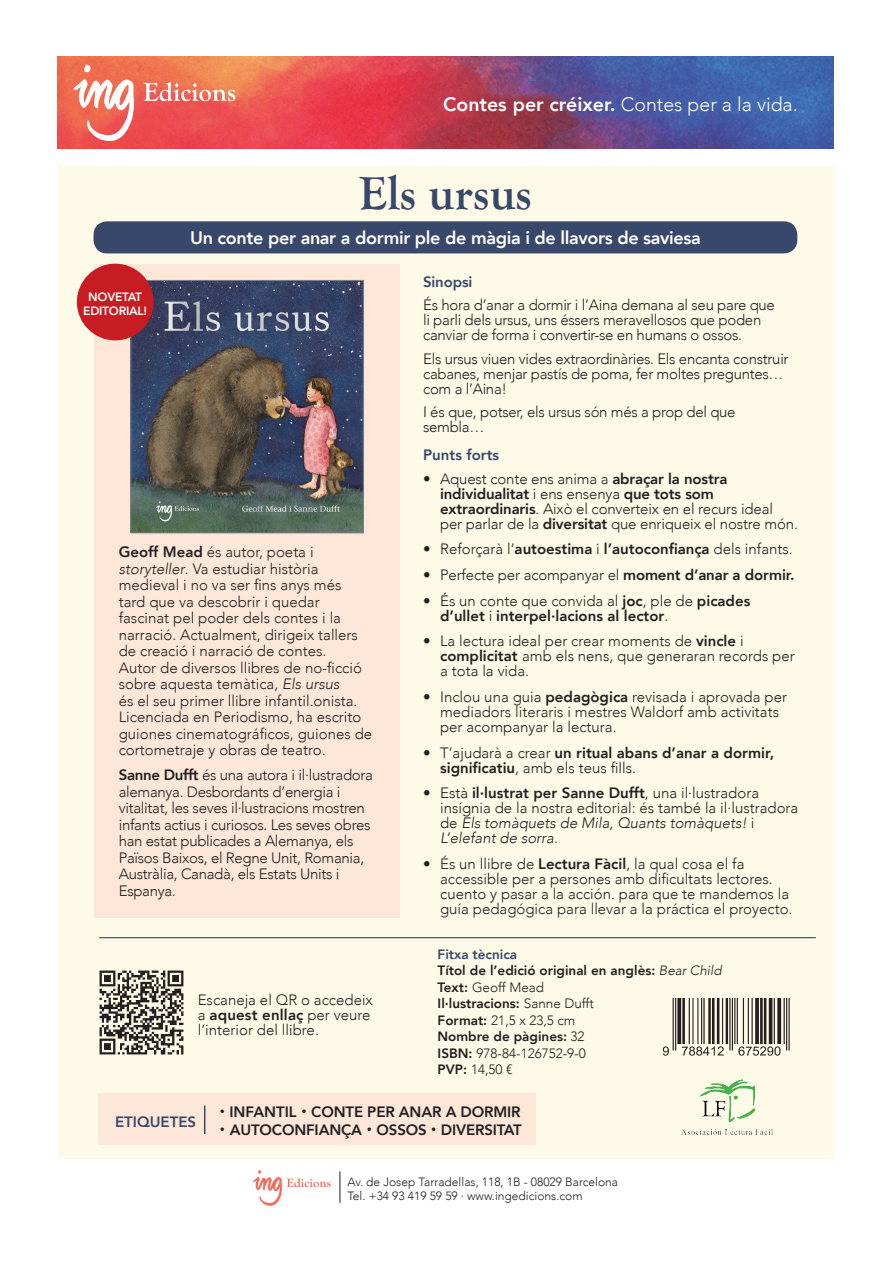
<style>
.page{position:relative;width:893px;height:1263px;background:#fff}
.page>*{position:absolute;margin:0;border:0;box-sizing:border-box;transform-origin:0 0}
.t1{font:700 48px "Goudy Old Style T";color:#38486b}
.t2{font:800 19.5px "Avenir";color:#fff}
.t3{font:800 18px "Avenir";letter-spacing:-.02em;color:#fff}
.t4{font:300 15px/15px "Avenir";color:#231f20}
.t5{font:300 15px/16.5px "Avenir";letter-spacing:-.02em;color:#231f20}
.t6{font:800 15px/15px "Avenir";color:#231f20}
.t7{font:800 15px "Avenir";color:#38486b}
.t8{font:800 13.5px "Avenir";color:#231f20}
.t9{font:300 13.5px "Avenir";color:#231f20}
.t10{font:800 13.5px "Avenir";color:#38486b}
.t11{font:300 12px "Avenir";color:#231f20}
.t12{font:800 12px/13.5px "Avenir";letter-spacing:-.02em;color:#fff;text-align:center}
.s1{font-weight:300}
.s2{font-weight:800}
.s3{font-style:italic}
.s4{font-weight:300;font-style:italic}
.s5{font-family:"Comfortaa";font-weight:400}
</style>
<div class="page">
<div style="left:58px;top:166px;width:776px;height:993px;background:#fefae8"></div>
<div style="left:94px;top:264px;width:306px;height:653px;background:#fde7d8"></div>
<img style="left:57px;top:57px;width:776px;height:92px">
<img style="left:67px;top:58px;width:171px;height:89px">
<div style="left:94px;top:221px;width:703px;height:32px;background:#38486b;border-radius:14px"></div>
<img style="left:253px;top:1170px;width:78px;height:36px">
<hr style="left:340px;top:1171px;width:1px;height:32px;background:#231f20">
<hr style="left:99px;top:937px;width:717px;height:1px;background:#38486b">
<img style="left:133px;top:282px;width:228px;height:249px">
<div style="left:131px;top:280px;width:232px;height:253px;border:1px solid #808285"></div>
<div style="left:77px;top:264px;width:77px;height:76px;background:#c61c22;border-radius:50%"></div>
<div style="left:98px;top:1094px;width:438px;height:51px;background:#fde7d8"></div>
<svg style="left:204px;top:1106px;width:1px;height:28px"></svg>
<img style="left:662px;top:998px;width:128px;height:58px">
<img style="left:681px;top:1079px;width:92px;height:56px">
<img style="left:99px;top:970px;width:85px;height:85px">
<p class="t2" style="left:443px;top:89px;width:356px">Contes per créixer. <span class="s1">Contes per a la vida.</span></p>
<p class="t1" style="left:359px;top:166px;width:174px">Els ursus</p>
<p class="t3" style="left:190px;top:223px;width:512px">Un conte per anar a dormir ple de màgia i de llavors de saviesa</p>
<p class="t12" style="left:83px;top:290px;width:65px">NOVETAT<br>EDITORIAL!</p>
<p class="t4" style="left:119px;top:544px;width:255px;line-height:16.5px"><span class="s2">Geoff Mead</span> és autor, poeta i <span class="s3">storyteller</span>. Va estudiar història medieval i no va ser fins anys més<br>tard que va descobrir i quedar fascinat pel poder dels contes i la narració. Actualment, dirigeix tallers de creació i narració de contes.<br>Autor de diversos llibres de no-ficció sobre aquesta temàtica, <span class="s3">Els ursus<br></span>és el seu primer llibre infantil.onista.<br>Licenciada en Periodismo, ha escrito guiones cinematográficos, guiones de cortometraje y obras de teatro.</p>
<p class="t5" style="left:119px;top:767px;width:256px"><span class="s2">Sanne Dufft</span> és una autora i il·lustradora alemanya. Desbordants d’energia i vitalitat, les seves il·lustracions mostren infants actius i curiosos. Les seves obres han estat publicades a Alemanya, els Països Baixos, el Regne Unit, Romania, Austràlia, Canadà, els Estats Units i Espanya.</p>
<p class="t4" style="left:198px;top:992px;width:177px">Escaneja el QR o accedeix a <span class="s2">aquest enllaç</span> per veure l’interior del llibre.</p>
<p class="t7" style="left:423px;top:270px;width:51px">Sinopsi</p>
<p class="t5" style="left:423px;top:298px;width:353px;line-height:15px">És hora d’anar a dormir i l’Aina demana al seu pare que li parli dels ursus, uns éssers meravellosos que poden canviar de forma i convertir-se en humans o ossos.</p>
<p class="t5" style="left:423px;top:351px;width:367px;line-height:15px">Els ursus viuen vides extraordinàries. Els encanta construir cabanes, menjar pastís de poma, fer moltes preguntes… com a l’Aina!</p>
<p class="t5" style="left:423px;top:405px;width:314px;line-height:15px">I és que, potser, els ursus són més a prop del que sembla…</p>
<p class="t7" style="left:423px;top:443px;width:78px">Punts forts</p>
<p class="t4" style="left:440px;top:471px;width:359px;text-indent:-17px">• Aquest conte ens anima a <span class="s2">abraçar la nostra individualitat</span> i ens ensenya <span class="s2">que tots som extraordinaris</span>. Això el converteix en el recurs ideal per parlar de la <span class="s2">diversitat</span> que enriqueix el nostre món.</p>
<p class="t4" style="left:423px;top:542px;width:371px">• Reforçarà l’<span class="s2">autoestima</span> i <span class="s2">l’autoconfiança</span> dels infants.</p>
<p class="t4" style="left:423px;top:567px;width:373px">• Perfecte per acompanyar el <span class="s2">moment d’anar a dormir.</span></p>
<p class="t6" style="left:440px;top:593px;width:312px;text-indent:-17px"><span class="s1">• És un conte que convida al</span> joc<span class="s1">, ple de</span> picades d’ullet <span class="s1">i</span> interpel·lacions al lector<span class="s1">.</span></p>
<p class="t4" style="left:440px;top:634px;width:356px;text-indent:-17px">• La lectura ideal per crear moments de <span class="s2">vincle</span> i <span class="s2">complicitat</span> amb els nens, que generaran records per a tota la vida.</p>
<p class="t4" style="left:440px;top:689px;width:348px;text-indent:-17px">• Inclou una guia <span class="s2">pedagògica</span> revisada i aprovada per mediadors literaris i mestres Waldorf amb activitats per acompanyar la lectura.</p>
<p class="t6" style="left:440px;top:745px;width:335px;text-indent:-17px"><span class="s1">• T’ajudarà a crear</span> un ritual abans d’anar a dormir, significatiu<span class="s1">, amb els teus fills.</span></p>
<p class="t4" style="left:440px;top:785px;width:360px;text-indent:-17px">• Està <span class="s2">il·lustrat per Sanne Dufft</span>, una il·lustradora insígnia de la nostra editorial: és també la il·lustradora de <span class="s3">Els tomàquets de Mila</span>, <span class="s3">Quants tomàquets!</span> i <span class="s3">L’elefant de sorra</span>.</p>
<p class="t4" style="left:440px;top:856px;width:354px;text-indent:-17px">• És un llibre de <span class="s2">Lectura Fàcil</span>, la qual cosa el fa accessible per a persones amb dificultats lectores. cuento y pasar a la acción. para que te mandemos la guía pedagógica para llevar a la práctica el proyecto.</p>
<p class="t10" style="left:438px;top:944px;width:81px">Fitxa tècnica</p>
<p class="t8" style="left:438px;top:960px;width:286px">Títol de l’edició original en anglès: <span class="s4">Bear Child</span></p>
<p class="t9" style="left:438px;top:979px;width:108px"><span class="s2">Text:</span> Geoff Mead</p>
<p class="t8" style="left:438px;top:993px;width:158px">Il·lustracions: <span class="s1">Sanne Dufft</span></p>
<p class="t9" style="left:438px;top:1012px;width:139px"><span class="s2">Format:</span> 21,5 x 23,5 cm</p>
<p class="t8" style="left:438px;top:1026px;width:149px">Nombre de pàgines: <span class="s1">32</span></p>
<p class="t9" style="left:438px;top:1045px;width:150px"><span class="s2">ISBN:</span> 978-84-126752-9-0</p>
<p class="t9" style="left:438px;top:1062px;width:76px"><span class="s2">PVP:</span> 14,50 €</p>
<p class="t7" style="left:115px;top:1110px;width:83px">ETIQUETES</p>
<p class="t6" style="left:220px;top:1104px;width:303px"><span class="s5">•</span> INFANTIL <span class="s5">•</span> CONTE PER ANAR A DORMIR</p>
<p class="t6" style="left:220px;top:1122px;width:304px"><span class="s5">•</span> AUTOCONFIANÇA <span class="s5">•</span> OSSOS <span class="s5">•</span> DIVERSITAT</p>
<p class="t11" style="left:347px;top:1175px;width:272px">Av. de Josep Tarradellas, 118, 1B - 08029 Barcelona</p>
<p class="t11" style="left:347px;top:1189px;width:237px">Tel. +34 93 419 59 59 · www.ingedicions.com</p>
</div>
